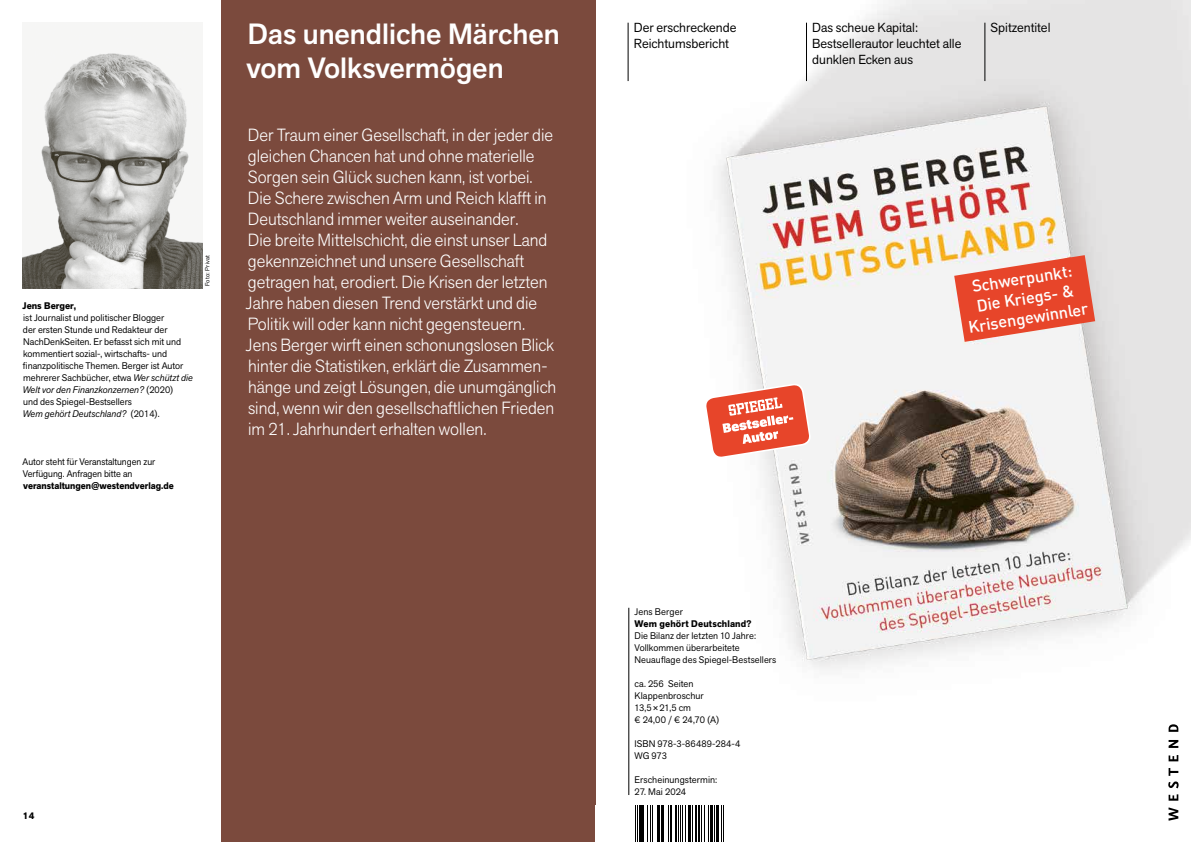
<style>
.page{position:relative;width:1191px;height:842px;background:#fff}
.page>*{position:absolute;margin:0;border:0;box-sizing:border-box;transform-origin:0 0}
.t1{font:500 29px/34px "Akzid Grtsk Next";color:#fff}
.t2{font:300 17.5px/21px "Akzid Grtsk Next";color:#fff}
.t3{font:500 16.5px/19.8px "DIN Pro";color:#fff;text-align:center}
.t4{font:13px/15.6px "Akzid Grtsk Next";color:#000}
.t5{font:9.5px/12px "Akzid Grtsk Next";color:#000}
.t6{font:700 9.5px "Akzid Grtsk Next";color:#000}
.t7{font:6px "Akzid Grtsk Next";letter-spacing:.05em;color:#000}
.s1{font-style:italic}
</style>
<div class="page">
<img style="left:595px;top:0;width:596px;height:819px">
<svg style="left:704px;top:383px;width:107px;height:76px"></svg>
<div style="left:221px;top:0;width:374px;height:842px;background:#7b4a3d"></div>
<hr style="left:628px;top:608px;width:1px;height:187px;background:#000">
<img style="left:23px;top:53px;width:180px;height:235px">
<hr style="left:627px;top:23px;width:1px;height:58px;background:#000">
<hr style="left:806px;top:23px;width:1px;height:58px;background:#000">
<hr style="left:984px;top:23px;width:1px;height:58px;background:#000">
<div style="left:595px;top:805px;width:170px;height:37px;background:#fff"></div>
<hr style="left:635px;top:805px;width:1px;height:37px;background:#000">
<hr style="left:637px;top:805px;width:1px;height:37px;background:#000">
<hr style="left:639px;top:805px;width:2px;height:37px;background:#000">
<hr style="left:642px;top:805px;width:2px;height:37px;background:#000">
<hr style="left:647px;top:805px;width:1px;height:37px;background:#000">
<hr style="left:650px;top:805px;width:1px;height:37px;background:#000">
<hr style="left:652px;top:805px;width:1px;height:37px;background:#000">
<hr style="left:656px;top:805px;width:1px;height:37px;background:#000">
<hr style="left:658px;top:805px;width:2px;height:37px;background:#000">
<hr style="left:661px;top:805px;width:3px;height:37px;background:#000">
<hr style="left:668px;top:805px;width:1px;height:37px;background:#000">
<hr style="left:669px;top:805px;width:1px;height:37px;background:#000">
<hr style="left:671px;top:805px;width:1px;height:37px;background:#000">
<hr style="left:675px;top:805px;width:2px;height:37px;background:#000">
<hr style="left:678px;top:805px;width:1px;height:37px;background:#000">
<hr style="left:680px;top:805px;width:1px;height:37px;background:#000">
<hr style="left:682px;top:805px;width:1px;height:37px;background:#000">
<hr style="left:684px;top:805px;width:1px;height:37px;background:#000">
<hr style="left:688px;top:805px;width:3px;height:37px;background:#000">
<hr style="left:692px;top:805px;width:1px;height:37px;background:#000">
<hr style="left:695px;top:805px;width:1px;height:37px;background:#000">
<hr style="left:697px;top:805px;width:2px;height:37px;background:#000">
<hr style="left:701px;top:805px;width:1px;height:37px;background:#000">
<hr style="left:704px;top:805px;width:1px;height:37px;background:#000">
<hr style="left:708px;top:805px;width:1px;height:37px;background:#000">
<hr style="left:710px;top:805px;width:2px;height:37px;background:#000">
<hr style="left:714px;top:805px;width:1px;height:37px;background:#000">
<hr style="left:716px;top:805px;width:3px;height:37px;background:#000">
<hr style="left:721px;top:805px;width:1px;height:37px;background:#000">
<hr style="left:723px;top:805px;width:1px;height:37px;background:#000">
<svg style="left:954px;top:255px;width:141px;height:87px"></svg>
<svg style="left:1168px;top:724px;width:10px;height:97px"></svg>
<p class="t6" style="left:23px;top:300px;width:55px">Jens Berger,</p>
<p class="t5" style="left:23px;top:312px;width:171px">ist Journalist und politischer Blogger<br>der ersten Stunde und Redakteur der NachDenkSeiten. Er befasst sich mit und kommentiert sozial-, wirtschafts- und finanzpolitische Themen. Berger ist Autor mehrerer Sachbücher, etwa <span class="s1">Wer schützt die Welt vor den Finanzkonzernen?</span> (2020)<br>und des Spiegel-Bestsellers<br><span class="s1">Wem gehört Deutschland?</span> (2014).</p>
<p class="t5" style="left:23px;top:456px;width:134px">Autor steht für Veranstaltungen zur<br>Verfügung. Anfragen bitte an</p>
<p class="t6" style="left:23px;top:480px;width:152px">veranstaltungen@westendverlag.de</p>
<p class="t7" style="left:203px;top:286px;width:33px;rotate:-90deg">Foto: Privat</p>
<h1 class="t1" style="left:246px;top:17px;width:315px">Das unendliche Märchen vom Volksvermögen</h1>
<p class="t2" style="left:246px;top:125px;width:312px">Der Traum einer Gesellschaft, in der jeder die gleichen Chancen hat und ohne materielle Sorgen sein Glück suchen kann, ist vorbei.<br>Die Schere zwischen Arm und Reich klafft in Deutschland immer weiter auseinander.<br>Die breite Mittelschicht, die einst unser Land gekennzeichnet und unsere Gesellschaft getragen hat, erodiert. Die Krisen der letzten Jahre haben diesen Trend verstärkt und die Politik will oder kann nicht gegensteuern.<br>Jens Berger wirft einen schonungslosen Blick hinter die Statistiken, erklärt die Zusammen&shy;hänge und zeigt Lösungen, die unumgänglich sind, wenn wir den gesellschaftlichen Frieden im 21. Jahrhundert erhalten wollen.</p>
<p class="t6" style="left:23px;top:810px;width:13px">14</p>
<p class="t4" style="left:634px;top:20px;width:104px">Der erschreckende<br>Reichtumsbericht</p>
<p class="t4" style="left:812px;top:20px;width:151px">Das scheue Kapital:<br>Bestsellerautor leuchtet alle dunklen Ecken aus</p>
<p class="t4" style="left:990px;top:20px;width:61px">Spitzentitel</p>
<p class="t5" style="left:634px;top:605px;width:50px">Jens Berger</p>
<p class="t6" style="left:634px;top:617px;width:119px">Wem gehört Deutschland?</p>
<p class="t5" style="left:634px;top:629px;width:143px">Die Bilanz der letzten 10 Jahre:<br>Vollkommen überarbeitete<br>Neuauflage des Spiegel-Bestsellers</p>
<p class="t5" style="left:634px;top:677px;width:87px">ca. 256 Seiten<br>Klappenbroschur<br>13,5×21,5 cm<br>€ 24,00 / € 24,70 (A)</p>
<p class="t5" style="left:634px;top:737px;width:107px">ISBN 978-3-86489-284-4<br>WG 973</p>
<p class="t5" style="left:634px;top:773px;width:84px">Erscheinungstermin:</p>
<p class="t5" style="left:634px;top:785px;width:53px">27. Mai 2024</p>
<p class="t3" style="left:960px;top:278px;width:122px;rotate:-9deg">Schwerpunkt:<br>Die Kriegs- &amp;<br>Krisengewinnler</p>
</div>
